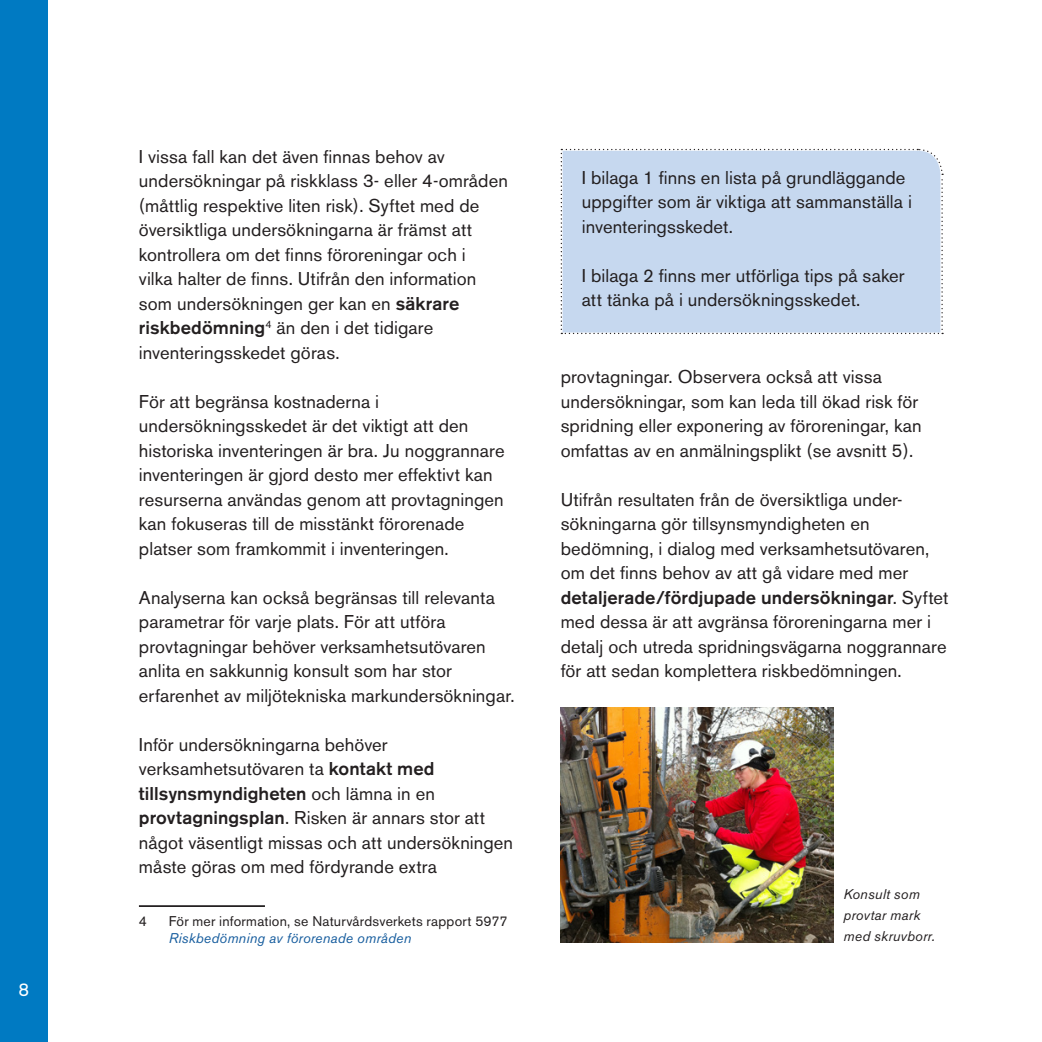
<style>
.page{position:relative;width:1042px;height:1042px;background:#fff}
.page>*{position:absolute;margin:0;border:0;box-sizing:border-box;transform-origin:0 0}
.Brödtext{font:18.38px/24.5px "Akzidenz Grotesk BE";letter-spacing:.005em;color:#231f20}
.t1{font:18.38px "Akzidenz Grotesk BE";color:#fff}
.Fotnot{font:14px/16.8px "Akzidenz Grotesk BE";letter-spacing:.015em;color:#231f20}
.Bildtext{font:italic 14px/21px "Akzidenz Grotesk BE";letter-spacing:.015em;color:#231f20}
.s1{font-weight:500}
.s2{font-style:italic;color:#175d9e}
</style>
<div class="page">
<div style="left:0;top:0;width:48px;height:1042px;background:#007ac2"></div>
<hr style="left:139px;top:905px;width:126px;height:2px;background:#231f20">
<div style="left:561px;top:148px;width:382px;height:186px;background:#c6d8ef"></div>
<img style="left:561px;top:708px;width:272px;height:235px">
<p class="t1" style="left:19px;top:979px;width:12px">8</p>
<p class="Brödtext" style="left:139px;top:144px;width:370px">I vissa fall kan det även finnas behov av undersökningar på riskklass 3- eller 4-områden (måttlig respektive liten risk). Syftet med de översiktliga undersökningarna är främst att kontrollera om det finns föroreningar och i<br>vilka halter de finns. Utifrån den information som undersökningen ger kan en <span class="s1">säkrare riskbedömning</span><sup>4</sup> än den i det tidigare inventeringsskedet göras.</p>
<p class="Brödtext" style="left:139px;top:389px;width:367px">För att begränsa kostnaderna i undersökningsskedet är det viktigt att den historiska inventeringen är bra. Ju noggrannare inventeringen är gjord desto mer effektivt kan resurserna användas genom att provtagningen kan fokuseras till de misstänkt förorenade platser som framkommit i inventeringen.</p>
<p class="Brödtext" style="left:139px;top:585px;width:377px">Analyserna kan också begränsas till relevanta parametrar för varje plats. För att utföra provtagningar behöver verksamhetsutövaren anlita en sakkunnig konsult som har stor erfarenhet av miljötekniska markundersökningar.</p>
<p class="Brödtext" style="left:139px;top:732px;width:376px">Inför undersökningarna behöver verksamhetsutövaren ta <span class="s1">kontakt med tillsynsmyndigheten</span> och lämna in en <span class="s1">provtagningsplan</span>. Risken är annars stor att något väsentligt missas och att undersökningen måste göras om med fördyrande extra</p>
<p class="Fotnot" style="left:139px;top:912px;width:10px">4</p>
<p class="Fotnot" style="left:169px;top:912px;width:340px">För mer information, se Naturvårdsverkets rapport 5977<br><span class="s2">Riskbedömning av förorenade områden</span></p>
<p class="Brödtext" style="left:582px;top:165px;width:331px">I bilaga 1 finns en lista på grundläggande uppgifter som är viktiga att sammanställa i inventeringsskedet.</p>
<p class="Brödtext" style="left:582px;top:263px;width:324px">I bilaga 2 finns mer utförliga tips på saker att tänka på i undersökningsskedet.</p>
<p class="Brödtext" style="left:561px;top:364px;width:362px">provtagningar. Observera också att vissa undersökningar, som kan leda till ökad risk för spridning eller exponering av föroreningar, kan omfattas av en anmälningsplikt (se avsnitt 5).</p>
<p class="Brödtext" style="left:561px;top:487px;width:389px">Utifrån resultaten från de översiktliga under&shy;sökningarna gör tillsynsmyndigheten en bedömning, i dialog med verksamhetsutövaren, om det finns behov av att gå vidare med mer <span class="s1">detaljerade/fördjupade undersökningar</span>. Syftet med dessa är att avgränsa föroreningarna mer i detalj och utreda spridningsvägarna noggrannare för att sedan komplettera riskbedömningen.</p>
<p class="Bildtext" style="left:843px;top:884px;width:93px">Konsult som provtar mark med skruvborr.</p>
</div>
